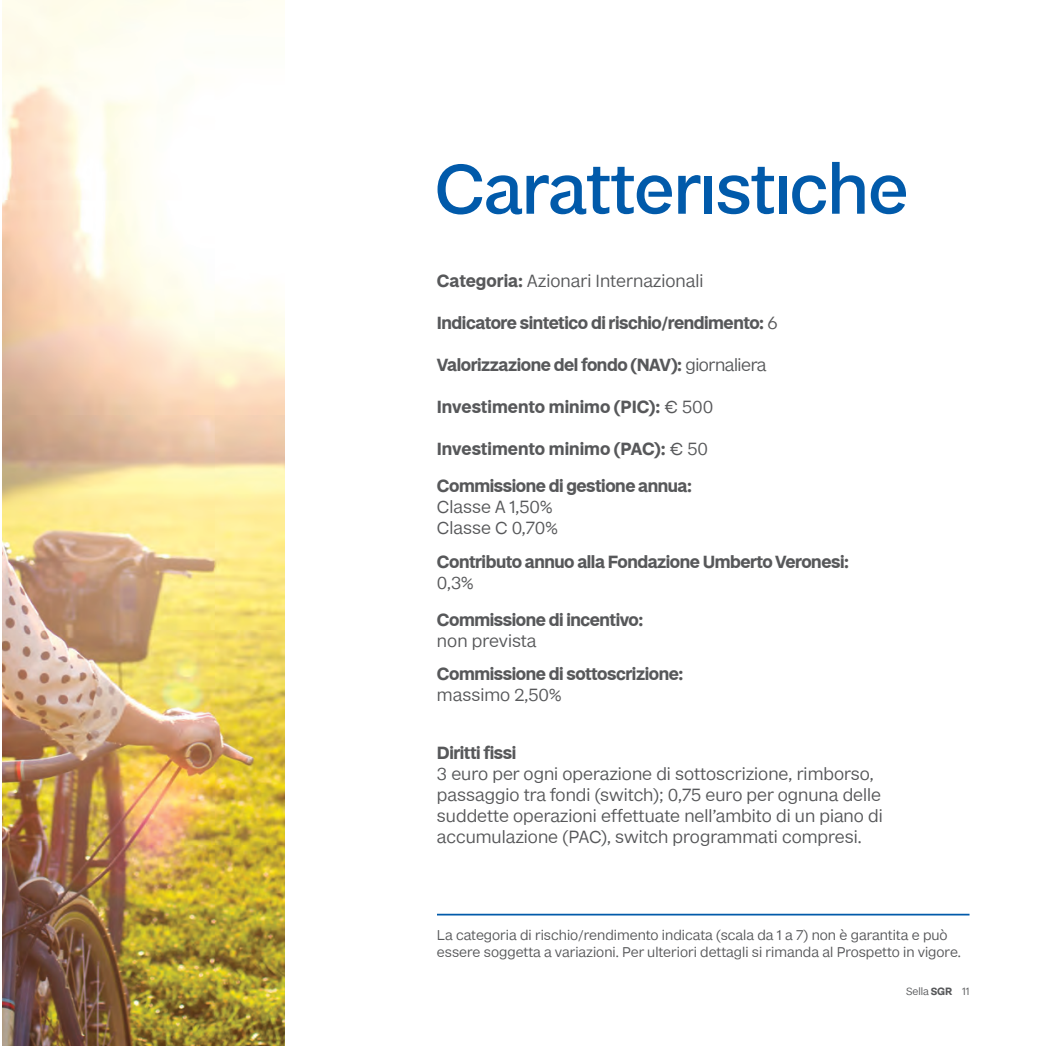
<style>
.page{position:relative;width:1046px;height:1046px;background:#fff}
.page>*{position:absolute;margin:0;border:0;box-sizing:border-box;transform-origin:0 0}
.t1{font:500 70px "Sella Stencil";letter-spacing:-.01em;color:#015aaa}
.t2{font:17.5px/21px "Sella";color:#57585a}
.t3{font:700 17.5px/37.1px "Sella";letter-spacing:-.025em;color:#57585a}
.t4{font:700 17.5px "Sella";color:#57585a}
.t5{font:14px/17.5px "Sella";color:#57585a}
.t6{font:10.5px "Sella";letter-spacing:-.01em;color:#57585a}
.s1{font-weight:700}
.s2{font-weight:400}
</style>
<div class="page">
<img style="left:2px;top:0;width:283px;height:1046px">
<hr style="left:437px;top:914px;width:532px;height:1px;background:#015aaa">
<h1 class="t1" style="left:434px;top:145px;width:475px">Caratteristiche</h1>
<p class="t2" style="left:437px;top:270px;width:268px"><span class="s1">Categoria:</span> Azionari Internazionali</p>
<p class="t3" style="left:437px;top:304px;width:342px">Indicatore sintetico di rischio/rendimento: <span class="s2">6</span></p>
<p class="t3" style="left:437px;top:346px;width:331px">Valorizzazione del fondo (NAV): <span class="s2">giornaliera</span></p>
<p class="t4" style="left:437px;top:396px;width:278px">Investimento minimo (PIC): <span class="s2">€ 500</span></p>
<p class="t3" style="left:437px;top:430px;width:273px">Investimento minimo (PAC): <span class="s2">€ 50<br></span>Commissione di gestione annua:</p>
<p class="t2" style="left:437px;top:496px;width:122px">Classe A 1,50%<br>Classe C 0,70%</p>
<p class="t3" style="left:437px;top:543px;width:414px">Contributo annuo alla Fondazione Umberto Veronesi:</p>
<p class="t2" style="left:437px;top:571px;width:38px">0,3%</p>
<p class="t3" style="left:437px;top:601px;width:208px">Commissione di incentivo:</p>
<p class="t2" style="left:437px;top:630px;width:101px">non prevista</p>
<p class="t3" style="left:437px;top:655px;width:248px">Commissione di sottoscrizione:</p>
<p class="t2" style="left:437px;top:684px;width:126px">massimo 2,50%</p>
<p class="t3" style="left:437px;top:734px;width:81px">Diritti fissi</p>
<p class="t2" style="left:437px;top:763px;width:447px">3 euro per ogni operazione di sottoscrizione, rimborso, passaggio tra fondi (switch); 0,75 euro per ognuna delle suddette operazioni effettuate nell’ambito di un piano di accumulazione (PAC), switch programmati compresi.</p>
<p class="t5" style="left:437px;top:925px;width:525px">La categoria di rischio/rendimento indicata (scala da 1 a 7) non è garantita e può essere soggetta a variazioni. Per ulteriori dettagli si rimanda al Prospetto in vigore.</p>
<p class="t6" style="left:906px;top:985px;width:65px">Sella <span class="s1">SGR</span> 11</p>
</div>
